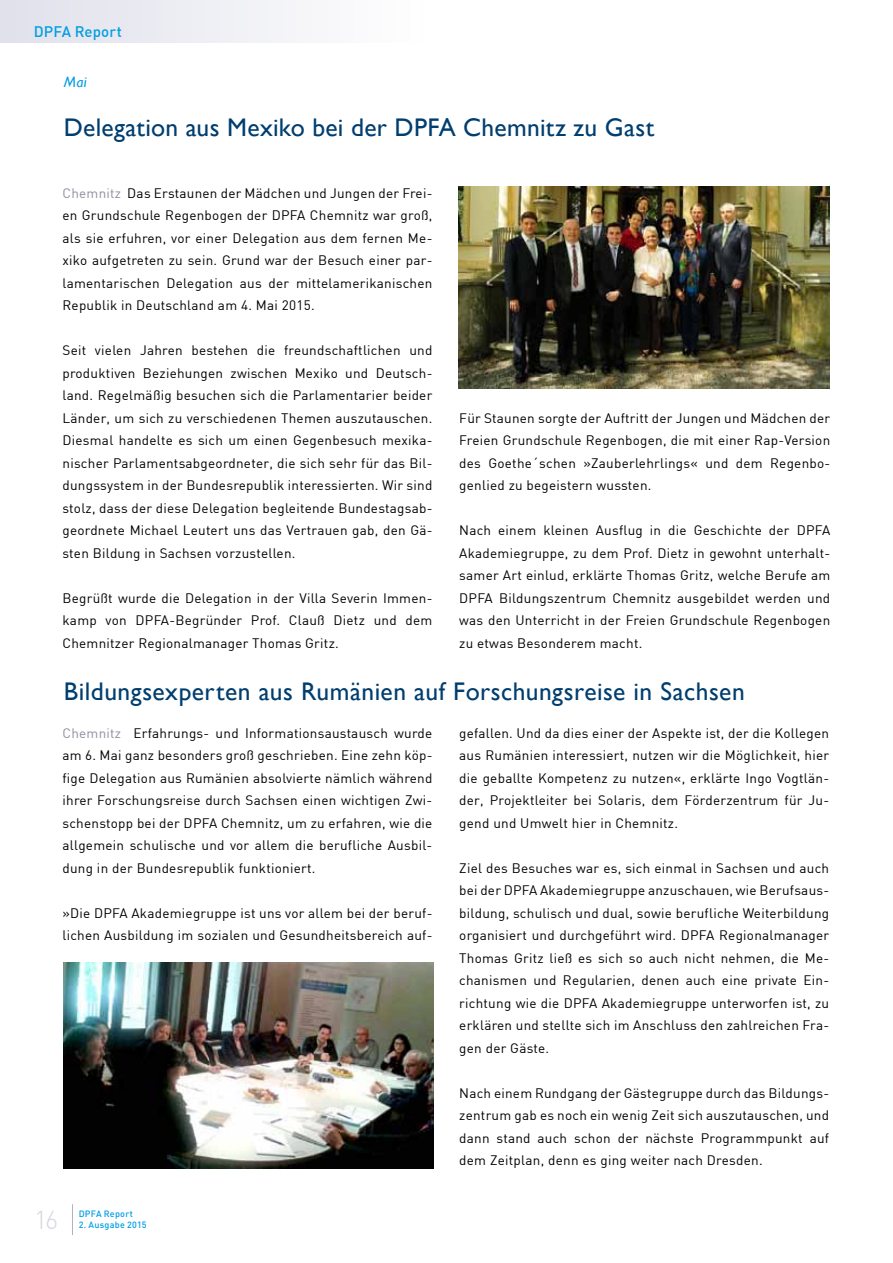
<style>
.page{position:relative;width:893px;height:1263px;background:#fff}
.page>*{position:absolute;margin:0;border:0;box-sizing:border-box;transform-origin:0 0}
.t1{font:25.5px "Gill Sans";letter-spacing:.015em;color:#003e6f}
.t2{font:300 25.5px "DIN";color:#d6d7df}
.t3{font:500 15px "DIN";letter-spacing:.005em;color:#009ee3}
.t4{font:italic 15px "Gill Sans";color:#009ee3}
.t5{font:13.5px/22.5px "DIN";letter-spacing:.02em;color:#000;text-align:justify}
.t6{font:500 9px "DIN";letter-spacing:.03em;color:#009ee3}
.s1{color:#8d8fa0}
</style>
<div class="page">
<hr style="left:72px;top:1204px;width:1px;height:31px;background:#b0b1c0">
<div style="left:0;top:0;width:425px;height:43px;background:linear-gradient(to right,#dfe1ea,#fffeff)"></div>
<img style="left:458px;top:187px;width:371px;height:201px">
<img style="left:64px;top:962px;width:369px;height:206px">
<p class="t3" style="left:34px;top:22px;width:90px">DPFA Report</p>
<p class="t4" style="left:64px;top:73px;width:24px">Mai</p>
<h1 class="t1" style="left:64px;top:112px;width:592px">Delegation aus Mexiko bei der DPFA Chemnitz zu Gast</h1>
<p class="t5" style="left:62px;top:181px;width:371px"><span class="s1">Chemnitz</span> Das Erstaunen der Mädchen und Jungen der Frei&shy;en Grundschule Regenbogen der DPFA Chemnitz war groß, als sie erfuhren, vor einer Delegation aus dem fernen Me&shy;xiko aufgetreten zu sein. Grund war der Besuch einer par&shy;lamentarischen Delegation aus der mittelamerikanischen Republik in Deutschland am 4. Mai 2015.</p>
<p class="t5" style="left:62px;top:339px;width:371px">Seit vielen Jahren bestehen die freundschaftlichen und produktiven Beziehungen zwischen Mexiko und Deutsch&shy;land. Regelmäßig besuchen sich die Parlamentarier beider Länder, um sich zu verschiedenen Themen auszutauschen.<br>Diesmal handelte es sich um einen Gegenbesuch mexika&shy;nischer Parlamentsabgeordneter, die sich sehr für das Bil&shy;dungssystem in der Bundesrepublik interessierten. Wir sind stolz, dass der diese Delegation begleitende Bundestagsab&shy;geordnete Michael Leutert uns das Vertrauen gab, den Gä&shy;sten Bildung in Sachsen vorzustellen.</p>
<p class="t5" style="left:62px;top:586px;width:371px">Begrüßt wurde die Delegation in der Villa Severin Immen&shy;kamp von DPFA-Begründer Prof. Clauß Dietz und dem Chemnitzer Regionalmanager Thomas Gritz.</p>
<h1 class="t1" style="left:64px;top:676px;width:683px">Bildungsexperten aus Rumänien auf Forschungsreise in Sachsen</h1>
<p class="t5" style="left:62px;top:721px;width:371px"><span class="s1">Chemnitz</span> Erfahrungs- und Informationsaustausch wurde am 6. Mai ganz besonders groß geschrieben. Eine zehn köp&shy;fige Delegation aus Rumänien absolvierte nämlich während ihrer Forschungsreise durch Sachsen einen wichtigen Zwi&shy;schenstopp bei der DPFA Chemnitz, um zu erfahren, wie die allgemein schulische und vor allem die berufliche Ausbil&shy;dung in der Bundesrepublik funktioniert.</p>
<p class="t5" style="left:62px;top:901px;width:371px">»Die DPFA Akademiegruppe ist uns vor allem bei der beruf&shy;lichen Ausbildung im sozialen und Gesundheitsbereich auf-</p>
<p class="t5" style="left:459px;top:406px;width:373px">Für Staunen sorgte der Auftritt der Jungen und Mädchen der Freien Grundschule Regenbogen, die mit einer Rap-Version des Goethe´schen »Zauberlehrlings« und dem Regenbo&shy;genlied zu begeistern wussten.</p>
<p class="t5" style="left:459px;top:519px;width:373px">Nach einem kleinen Ausflug in die Geschichte der DPFA Akademiegruppe, zu dem Prof. Dietz in gewohnt unterhalt&shy;samer Art einlud, erklärte Thomas Gritz, welche Berufe am DPFA Bildungszentrum Chemnitz ausgebildet werden und was den Unterricht in der Freien Grundschule Regenbogen zu etwas Besonderem macht.</p>
<p class="t5" style="left:459px;top:721px;width:371px">gefallen. Und da dies einer der Aspekte ist, der die Kollegen aus Rumänien interessiert, nutzen wir die Möglichkeit, hier die geballte Kompetenz zu nutzen«, erklärte Ingo Vogtlän&shy;der, Projektleiter bei Solaris, dem Förderzentrum für Ju&shy;gend und Umwelt hier in Chemnitz.</p>
<p class="t5" style="left:459px;top:856px;width:371px">Ziel des Besuches war es, sich einmal in Sachsen und auch bei der DPFA Akademiegruppe anzuschauen, wie Berufsaus&shy;bildung, schulisch und dual, sowie berufliche Weiterbildung organisiert und durchgeführt wird. DPFA Regionalmanager Thomas Gritz ließ es sich so auch nicht nehmen, die Me&shy;chanismen und Regularien, denen auch eine private Ein&shy;richtung wie die DPFA Akademiegruppe unterworfen ist, zu erklären und stellte sich im Anschluss den zahlreichen Fra&shy;gen der Gäste.</p>
<p class="t5" style="left:459px;top:1081px;width:371px">Nach einem Rundgang der Gästegruppe durch das Bildungs&shy;zentrum gab es noch ein wenig Zeit sich auszutauschen, und dann stand auch schon der nächste Programmpunkt auf dem Zeitplan, denn es ging weiter nach Dresden.</p>
<h1 class="t2" style="left:34px;top:1204px;width:26px">16</h1>
<p class="t6" style="left:79px;top:1208px;width:56px">DPFA Report</p>
<p class="t6" style="left:79px;top:1219px;width:69px">2. Ausgabe 2015</p>
</div>
